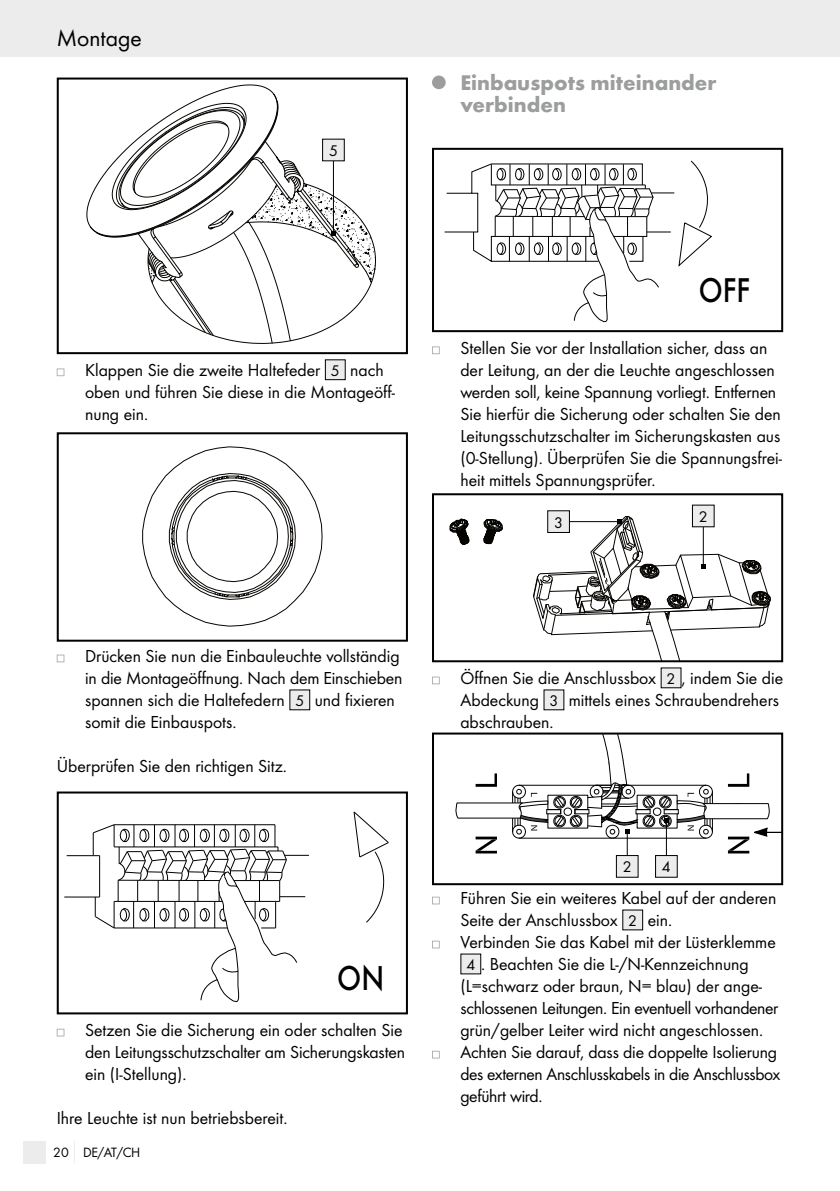
<style>
.page{position:relative;width:840px;height:1191px;background:#fff}
.page>*{position:absolute;margin:0;border:0;box-sizing:border-box;transform-origin:0 0}
.t1{font:500 35.8px "Futura";color:#000;scale:.85 1}
.t2{font:500 31.6px "Futura";color:#010202;scale:.85 1}
.t3{font:24px "Futura Boo";color:#000}
.t4{font:700 22px/22px "Futura";color:#9c9d9d}
.t5{font:18px/22px "Futura Boo";color:#000}
.t6{font:18px "Futura Boo";letter-spacing:-.02em;color:#000}
.t7{font:16px "Futura Boo";color:#000}
.t8{font:14px "Futura Boo";letter-spacing:-.03em;color:#000}
.s1{font-size:16px}
</style>
<div class="page">
<div style="left:0;top:0;width:839px;height:57px;background:#ececec"></div>
<div style="left:23px;top:1140px;width:22px;height:23px;background:#ececec"></div>
<svg style="left:74px;top:1141px;width:1px;height:22px"></svg>
<div style="left:57px;top:78px;width:350px;height:276px;border:2px solid #000"></div>
<svg style="left:86px;top:84px;width:290px;height:260px"></svg>
<div style="left:322px;top:139px;width:22px;height:22px;background:#ececec"></div>
<svg style="left:57px;top:368px;width:7px;height:8px"></svg>
<div style="left:325px;top:360px;width:20px;height:20px;background:#ececec"></div>
<div style="left:325px;top:359px;width:20px;height:21px;border:1px solid #000"></div>
<svg style="left:142px;top:446px;width:181px;height:181px"></svg>
<div style="left:57px;top:432px;width:350px;height:209px;border:2px solid #000"></div>
<svg style="left:57px;top:654px;width:7px;height:8px"></svg>
<div style="left:290px;top:690px;width:19px;height:20px;background:#ececec"></div>
<hr style="left:64px;top:896px;width:36px;height:1px;background:#000">
<svg style="left:353px;top:811px;width:36px;height:112px"></svg>
<svg style="left:67px;top:824px;width:242px;height:178px"></svg>
<div style="left:57px;top:791px;width:350px;height:223px;border:2px solid #000"></div>
<svg style="left:57px;top:1028px;width:7px;height:8px"></svg>
<div style="left:432px;top:76px;width:13px;height:13px;background:#9c9d9d;border-radius:50%"></div>
<svg style="left:444px;top:160px;width:268px;height:163px"></svg>
<div style="left:432px;top:148px;width:350px;height:184px;border:2px solid #000"></div>
<svg style="left:432px;top:346px;width:7px;height:8px"></svg>
<svg style="left:449px;top:519px;width:20px;height:26px"></svg>
<svg style="left:483px;top:519px;width:19px;height:25px"></svg>
<div style="left:432px;top:493px;width:350px;height:169px;border:2px solid #000"></div>
<div style="left:547px;top:511px;width:22px;height:21px;background:#ececec"></div>
<svg style="left:532px;top:515px;width:238px;height:146px"></svg>
<div style="left:692px;top:505px;width:21px;height:22px;background:#ececec"></div>
<svg style="left:432px;top:676px;width:7px;height:8px"></svg>
<div style="left:660px;top:668px;width:20px;height:20px;background:#ececec"></div>
<div style="left:543px;top:690px;width:20px;height:20px;background:#ececec"></div>
<div style="left:432px;top:732px;width:350px;height:153px;border:2px solid #000"></div>
<hr style="left:626px;top:831px;width:1px;height:44px;background:#000">
<div style="left:616px;top:855px;width:21px;height:22px;background:#ececec"></div>
<div style="left:615px;top:855px;width:23px;height:22px;border:1px solid #000"></div>
<hr style="left:665px;top:820px;width:1px;height:55px;background:#000">
<svg style="left:454px;top:733px;width:327px;height:120px"></svg>
<div style="left:655px;top:855px;width:22px;height:22px;background:#ececec"></div>
<div style="left:654px;top:855px;width:23px;height:22px;border:1px solid #000"></div>
<svg style="left:432px;top:896px;width:7px;height:8px"></svg>
<div style="left:622px;top:910px;width:20px;height:20px;background:#ececec"></div>
<svg style="left:432px;top:940px;width:7px;height:8px"></svg>
<div style="left:460px;top:954px;width:20px;height:20px;background:#ececec"></div>
<svg style="left:432px;top:1050px;width:7px;height:8px"></svg>
<h3 class="t3" style="left:57px;top:24px;width:86px">Montage</h3>
<p class="t7" style="left:329px;top:141px;width:10px">5</p>
<p class="t5" style="left:85px;top:359px;width:311px">Klappen Sie die zweite Haltefeder <span class="s1">5</span> nach oben und führen Sie diese in die Montageöff&shy;nung ein.</p>
<p class="t5" style="left:85px;top:645px;width:319px">Drücken Sie nun die Einbauleuchte vollständig in die Montageöffnung. Nach dem Einschieben spannen sich die Haltefedern <span class="s1">5</span> und fixieren somit die Einbauspots.</p>
<p class="t5" style="left:57px;top:755px;width:232px">Überprüfen Sie den richtigen Sitz.</p>
<h1 class="t1" style="left:337px;top:957px;width:57px">ON</h1>
<p class="t5" style="left:85px;top:1019px;width:321px">Setzen Sie die Sicherung ein oder schalten Sie den Leitungsschutzschalter am Sicherungskasten ein (I-Stellung).</p>
<p class="t5" style="left:57px;top:1107px;width:232px">Ihre Leuchte ist nun betriebsbereit.</p>
<p class="t8" style="left:53px;top:1144px;width:88px">20 DE/AT/CH</p>
<p class="t4" style="left:460px;top:71px;width:257px">Einbauspots miteinander verbinden</p>
<h2 class="t2" style="left:698px;top:269px;width:62px">OFF</h2>
<p class="t5" style="left:460px;top:337px;width:323px">Stellen Sie vor der Installation sicher, dass an der Leitung, an der die Leuchte angeschlossen werden soll, keine Spannung vorliegt. Entfernen Sie hierfür die Sicherung oder schalten Sie den Leitungsschutzschalter im Sicherungskasten aus (0-Stellung). Überprüfen Sie die Spannungsfrei&shy;heit mittels Spannungsprüfer.</p>
<p class="t7" style="left:554px;top:513px;width:10px">3</p>
<p class="t7" style="left:698px;top:507px;width:10px">2</p>
<p class="t5" style="left:460px;top:667px;width:324px">Öffnen Sie die Anschlussbox <span class="s1">2</span> , indem Sie die<br>Abdeckung <span class="s1">3</span> mittels eines Schraubendrehers abschrauben.</p>
<p class="t7" style="left:622px;top:857px;width:10px">2</p>
<p class="t7" style="left:661px;top:857px;width:10px">4</p>
<p class="t5" style="left:460px;top:887px;width:317px">Führen Sie ein weiteres Kabel auf der anderen</p>
<p class="t5" style="left:460px;top:909px;width:213px">Seite der Anschlussbox <span class="s1">2</span> ein.</p>
<p class="t5" style="left:460px;top:931px;width:317px">Verbinden Sie das Kabel mit der Lüsterklemme</p>
<p class="t5" style="left:466px;top:953px;width:284px"><span class="s1">4</span> . Beachten Sie die L-/N-Kennzeichnung</p>
<p class="t5" style="left:460px;top:975px;width:303px">(L=schwarz oder braun, N= blau) der ange-</p>
<p class="t6" style="left:460px;top:997px;width:319px">schlossenen Leitungen. Ein eventuell vorhandener</p>
<p class="t5" style="left:460px;top:1019px;width:304px">grün/gelber Leiter wird nicht angeschlossen.</p>
<p class="t5" style="left:460px;top:1041px;width:318px">Achten Sie darauf, dass die doppelte Isolierung</p>
<p class="t6" style="left:460px;top:1063px;width:321px">des externen Anschlusskabels in die Anschlussbox</p>
<p class="t6" style="left:460px;top:1085px;width:83px">geführt wird.</p>
</div>
